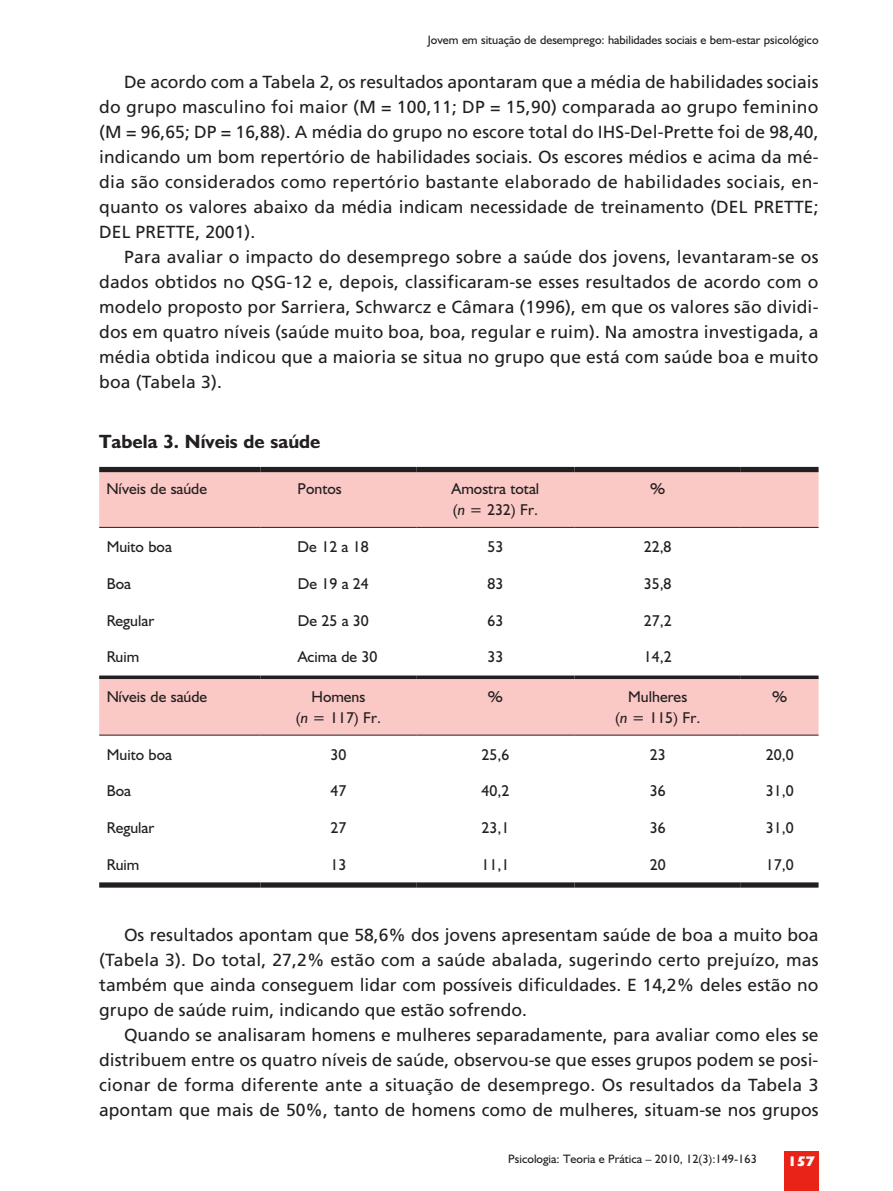
<style>
.page{position:relative;width:893px;height:1191px;background:#fff}
.page>*{position:absolute;margin:0;border:0;box-sizing:border-box;transform-origin:0 0}
.t1{font:700 19.25px "Humanist 521 BT";color:#231f20}
.t2{font:17.5px/25px "Frutiger";color:#231f20;text-align:justify}
.t3{font:15.75px/21px "Humanist 521 BT";color:#231f20;text-align:center}
.t4{font:800 14px "Humanist 521 BT";color:#fff}
.t5{font:12.25px "Humanist 521 BT";color:#231f20}
.s1{font-style:italic}
</style>
<div class="page">
<div style="left:784px;top:1151px;width:35px;height:40px;background:#e92318"></div>
<svg style="left:99px;top:472px;width:719px;height:263px"></svg>
<div style="left:99px;top:467px;width:161px;height:5px;background:#231f20"></div>
<div style="left:260px;top:467px;width:156px;height:5px;background:#231f20"></div>
<div style="left:416px;top:467px;width:158px;height:5px;background:#231f20"></div>
<div style="left:574px;top:467px;width:167px;height:5px;background:#231f20"></div>
<div style="left:741px;top:467px;width:77px;height:5px;background:#231f20"></div>
<hr style="left:99px;top:527px;width:161px;height:1px;background:#231f20">
<hr style="left:260px;top:527px;width:156px;height:1px;background:#231f20">
<hr style="left:416px;top:527px;width:158px;height:1px;background:#231f20">
<hr style="left:574px;top:527px;width:167px;height:1px;background:#231f20">
<hr style="left:741px;top:527px;width:77px;height:1px;background:#231f20">
<hr style="left:99px;top:735px;width:161px;height:1px;background:#231f20">
<hr style="left:260px;top:735px;width:156px;height:1px;background:#231f20">
<hr style="left:416px;top:735px;width:158px;height:1px;background:#231f20">
<hr style="left:574px;top:735px;width:167px;height:1px;background:#231f20">
<hr style="left:741px;top:735px;width:77px;height:1px;background:#231f20">
<div style="left:99px;top:882px;width:161px;height:5px;background:#231f20"></div>
<div style="left:260px;top:882px;width:156px;height:5px;background:#231f20"></div>
<div style="left:416px;top:882px;width:158px;height:5px;background:#231f20"></div>
<div style="left:574px;top:882px;width:167px;height:5px;background:#231f20"></div>
<div style="left:741px;top:882px;width:77px;height:5px;background:#231f20"></div>
<svg style="left:99px;top:675px;width:161px;height:4px"></svg>
<svg style="left:260px;top:675px;width:156px;height:4px"></svg>
<svg style="left:416px;top:675px;width:158px;height:4px"></svg>
<svg style="left:574px;top:675px;width:167px;height:4px"></svg>
<svg style="left:741px;top:675px;width:77px;height:4px"></svg>
<p class="t5" style="left:428px;top:32px;width:392px">Jovem em situação de desemprego: habilidades sociais e bem‑estar psicológico</p>
<p class="t2" style="left:99px;top:69px;width:721px;text-indent:25px">De acordo com a Tabela 2, os resultados apontaram que a média de habilidades sociais do grupo masculino foi maior (M = 100,11; DP = 15,90) comparada ao grupo feminino (M = 96,65; DP = 16,88). A média do grupo no escore total do IHS‑Del‑Prette foi de 98,40, indicando um bom repertório de habilidades sociais. Os escores médios e acima da mé&shy;dia são considerados como repertório bastante elaborado de habilidades sociais, en&shy;quanto os valores abaixo da média indicam necessidade de treinamento (DEL PRETTE; DEL PRETTE, 2001).</p>
<p class="t2" style="left:99px;top:244px;width:721px;text-indent:25px">Para avaliar o impacto do desemprego sobre a saúde dos jovens, levantaram‑se os dados obtidos no QSG‑12 e, depois, classificaram‑se esses resultados de acordo com o modelo proposto por Sarriera, Schwarcz e Câmara (1996), em que os valores são dividi&shy;dos em quatro níveis (saúde muito boa, boa, regular e ruim). Na amostra investigada, a média obtida indicou que a maioria se situa no grupo que está com saúde boa e muito boa (Tabela 3).</p>
<p class="t1" style="left:99px;top:429px;width:223px">Tabela 3. Níveis de saúde</p>
<p class="t3" style="left:107px;top:478px;width:102px">Níveis de saúde</p>
<p class="t3" style="left:298px;top:478px;width:46px">Pontos</p>
<p class="t3" style="left:452px;top:478px;width:89px;text-align:left">Amostra total (<span class="s1">n</span> = 232) Fr.</p>
<p class="t3" style="left:650px;top:478px;width:17px">%</p>
<p class="t3" style="left:107px;top:535px;width:67px">Muito boa</p>
<p class="t3" style="left:298px;top:535px;width:73px">De 12 a 18</p>
<p class="t3" style="left:487px;top:535px;width:17px">53</p>
<p class="t3" style="left:644px;top:535px;width:29px">22,8</p>
<p class="t3" style="left:107px;top:572px;width:26px">Boa</p>
<p class="t3" style="left:298px;top:572px;width:73px">De 19 a 24</p>
<p class="t3" style="left:487px;top:572px;width:17px">83</p>
<p class="t3" style="left:644px;top:572px;width:29px">35,8</p>
<p class="t3" style="left:107px;top:609px;width:49px">Regular</p>
<p class="t3" style="left:298px;top:609px;width:73px">De 25 a 30</p>
<p class="t3" style="left:487px;top:609px;width:17px">63</p>
<p class="t3" style="left:644px;top:609px;width:29px">27,2</p>
<p class="t3" style="left:107px;top:646px;width:34px">Ruim</p>
<p class="t3" style="left:298px;top:646px;width:81px">Acima de 30</p>
<p class="t3" style="left:487px;top:646px;width:17px">33</p>
<p class="t3" style="left:644px;top:646px;width:29px">14,2</p>
<p class="t3" style="left:107px;top:685px;width:102px">Níveis de saúde</p>
<p class="t3" style="left:296px;top:685px;width:87px">Homens<br>(<span class="s1">n</span> = 117) Fr.</p>
<p class="t3" style="left:488px;top:685px;width:17px">%</p>
<p class="t3" style="left:615px;top:685px;width:87px">Mulheres<br>(<span class="s1">n</span> = 115) Fr.</p>
<p class="t3" style="left:772px;top:685px;width:17px">%</p>
<p class="t3" style="left:107px;top:743px;width:67px">Muito boa</p>
<p class="t3" style="left:330px;top:743px;width:17px">30</p>
<p class="t3" style="left:482px;top:743px;width:29px">25,6</p>
<p class="t3" style="left:650px;top:743px;width:17px">23</p>
<p class="t3" style="left:766px;top:743px;width:29px">20,0</p>
<p class="t3" style="left:107px;top:780px;width:26px">Boa</p>
<p class="t3" style="left:331px;top:780px;width:17px">47</p>
<p class="t3" style="left:482px;top:780px;width:29px">40,2</p>
<p class="t3" style="left:650px;top:780px;width:17px">36</p>
<p class="t3" style="left:766px;top:780px;width:29px">31,0</p>
<p class="t3" style="left:107px;top:817px;width:49px">Regular</p>
<p class="t3" style="left:331px;top:817px;width:17px">27</p>
<p class="t3" style="left:482px;top:817px;width:29px">23,1</p>
<p class="t3" style="left:650px;top:817px;width:17px">36</p>
<p class="t3" style="left:766px;top:817px;width:29px">31,0</p>
<p class="t3" style="left:107px;top:854px;width:34px">Ruim</p>
<p class="t3" style="left:331px;top:854px;width:17px">13</p>
<p class="t3" style="left:482px;top:854px;width:29px">11,1</p>
<p class="t3" style="left:650px;top:854px;width:17px">20</p>
<p class="t3" style="left:766px;top:854px;width:29px">17,0</p>
<p class="t2" style="left:99px;top:922px;width:721px;text-indent:25px">Os resultados apontam que 58,6% dos jovens apresentam saúde de boa a muito boa (Tabela 3). Do total, 27,2% estão com a saúde abalada, sugerindo certo prejuízo, mas também que ainda conseguem lidar com possíveis dificuldades. E 14,2% deles estão no grupo de saúde ruim, indicando que estão sofrendo.</p>
<p class="t2" style="left:99px;top:1022px;width:721px;text-indent:25px">Quando se analisaram homens e mulheres separadamente, para avaliar como eles se distribuem entre os quatro níveis de saúde, observou‑se que esses grupos podem se posi&shy;cionar de forma diferente ante a situação de desemprego. Os resultados da Tabela 3 apontam que mais de 50%, tanto de homens como de mulheres, situam-se nos grupos</p>
<p class="t5" style="left:508px;top:1150px;width:250px">Psicologia: Teoria e Prática – 2010, 12(3):149-163</p>
<p class="t4" style="left:788px;top:1152px;width:29px">157</p>
</div>
